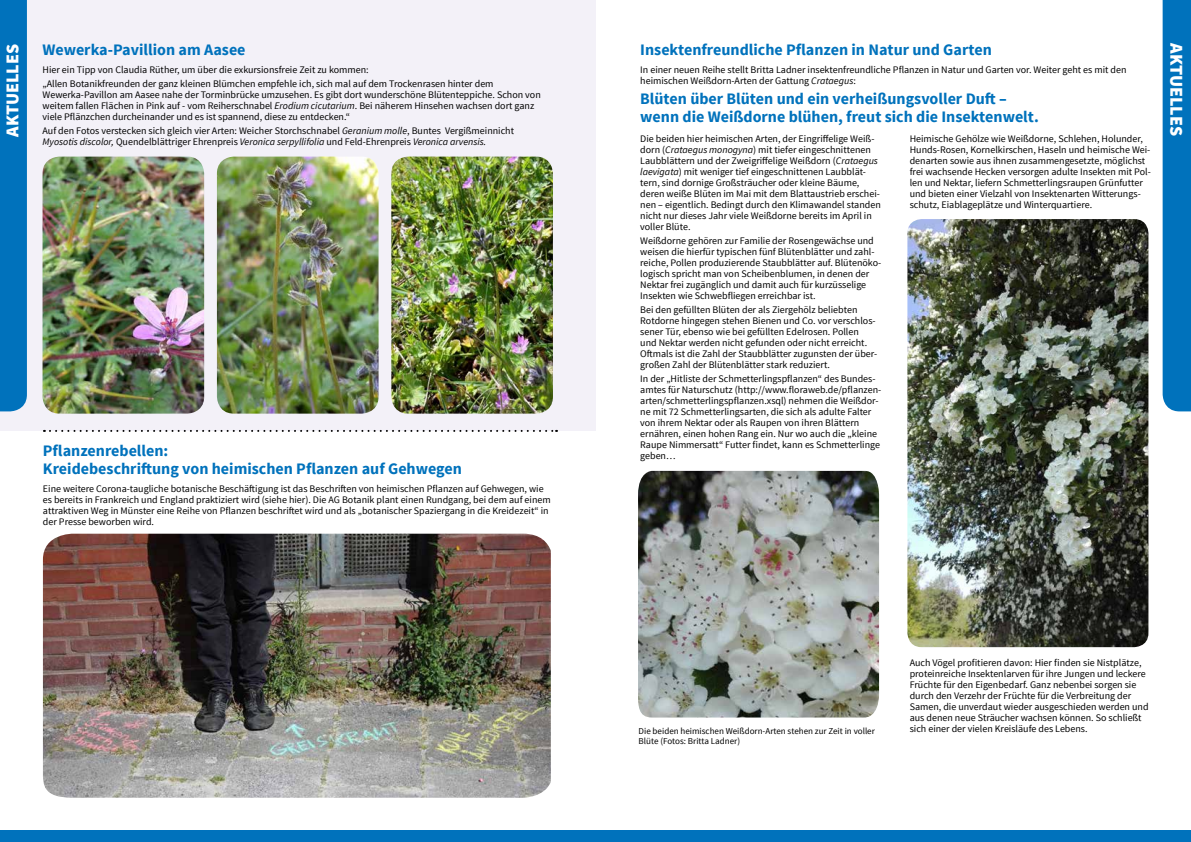
<style>
.page{position:relative;width:1191px;height:842px;background:#fff}
.page>*{position:absolute;margin:0;border:0;box-sizing:border-box;transform-origin:0 0}
.t1{font:900 18px "Source Sans Pro";color:#fff}
.t2{font:700 16px/18px "Source Sans Pro";color:#0072bc}
.t3{font:10px/11px "Source Sans Pro";color:#000}
.t4{font:9px/10px "Source Sans Pro";color:#000}
.s1{font-style:italic}
</style>
<div class="page">
<div style="left:0;top:0;width:595px;height:431px;background:#f3f1f8"></div>
<div style="left:0;top:0;width:27px;height:411px;background:#0072bc"></div>
<div style="left:0;top:831px;width:1191px;height:11px;background:#0072bc"></div>
<div style="left:1162px;top:0;width:29px;height:411px;background:#0072bc"></div>
<img style="left:907px;top:219px;width:241px;height:428px">
<img style="left:638px;top:471px;width:241px;height:246px">
<svg style="left:44px;top:430px;width:513px;height:2px"></svg>
<img style="left:43px;top:534px;width:508px;height:264px">
<img style="left:43px;top:157px;width:161px;height:257px">
<img style="left:217px;top:157px;width:161px;height:257px">
<img style="left:391px;top:157px;width:162px;height:257px">
<h1 class="t1" style="left:4px;top:136px;width:93px;rotate:-90deg">AKTUELLES</h1>
<h1 class="t1" style="left:1px;top:137px;width:93px;rotate:-90deg">AKTUELLES</h1>
<h2 class="t2" style="left:43px;top:41px;width:204px">Wewerka-Pavillion am Aasee</h2>
<p class="t3" style="left:43px;top:62px;width:452px;line-height:14px">Hier ein Tipp von Claudia Rüther, um über die exkursionsfreie Zeit zu kommen:<br>„Allen Botanikfreunden der ganz kleinen Blümchen empfehle ich, sich mal auf dem Trockenrasen hinter dem</p>
<p class="t3" style="left:43px;top:89px;width:500px">Wewerka-Pavillon am Aasee nahe der Torminbrücke umzusehen. Es gibt dort wunderschöne Blütenteppiche. Schon von weitem fallen Flächen in Pink auf - vom Reiherschnabel <span class="s1">Erodium cicutarium</span>. Bei näherem Hinsehen wachsen dort ganz viele Pflänzchen durcheinander und es ist spannend, diese zu entdecken.“</p>
<p class="t3" style="left:43px;top:125px;width:473px">Auf den Fotos verstecken sich gleich vier Arten: Weicher Storchschnabel <span class="s1">Geranium molle</span>, Buntes Vergißmeinnicht<br><span class="s1">Myosotis discolor,</span> Quendelblättriger Ehrenpreis <span class="s1">Veronica serpyllifolia</span> und Feld-Ehrenpreis <span class="s1">Veronica arvensis.</span></p>
<h2 class="t2" style="left:43px;top:443px;width:420px">Pflanzenrebellen:<br>Kreidebeschriftung von heimischen Pflanzen auf Gehwegen</h2>
<p class="t3" style="left:43px;top:484px;width:509px">Eine weitere Corona-taugliche botanische Beschäftigung ist das Beschriften von heimischen Pflanzen auf Gehwegen, wie es bereits in Frankreich und England praktiziert wird (siehe hier). Die AG Botanik plant einen Rundgang, bei dem auf einem attraktiven Weg in Münster eine Reihe von Pflanzen beschriftet wird und als „botanischer Spaziergang in die Kreidezeit“ in der Presse beworben wird.</p>
<h2 class="t2" style="left:640px;top:41px;width:353px">Insektenfreundliche Pflanzen in Natur und Garten</h2>
<p class="t3" style="left:640px;top:64px;width:488px">In einer neuen Reihe stellt Britta Ladner insektenfreundliche Pflanzen in Natur und Garten vor. Weiter geht es mit den heimischen Weißdorn-Arten der Gattung <span class="s1">Crataegus</span>:</p>
<h2 class="t2" style="left:640px;top:90px;width:400px">Blüten über Blüten und ein verheißungsvoller Duft – wenn die Weißdorne blühen, freut sich die Insektenwelt.</h2>
<p class="t3" style="left:640px;top:134px;width:242px">Die beiden hier heimischen Arten, der Eingriffelige Weiß&shy;dorn (<span class="s1">Crataegus monogyna</span>) mit tiefer eingeschnittenen Laubblättern und der Zweigriffelige Weißdorn (<span class="s1">Crataegus laevigata</span>) mit weniger tief eingeschnittenen Laubblät&shy;tern, sind dornige Großsträucher oder kleine Bäume, deren weiße Blüten im Mai mit dem Blattaustrieb erschei&shy;nen – eigentlich. Bedingt durch den Klimawandel standen nicht nur dieses Jahr viele Weißdorne bereits im April in voller Blüte.</p>
<p class="t3" style="left:640px;top:236px;width:242px">Weißdorne gehören zur Familie der Rosengewächse und weisen die hierfür typischen fünf Blütenblätter und zahl&shy;reiche, Pollen produzierende Staubblätter auf. Blütenöko&shy;logisch spricht man von Scheibenblumen, in denen der Nektar frei zugänglich und damit auch für kurzüsselige Insekten wie Schwebfliegen erreichbar ist.</p>
<p class="t3" style="left:640px;top:305px;width:238px">Bei den gefüllten Blüten der als Ziergehölz beliebten Rotdorne hingegen stehen Bienen und Co. vor verschlos&shy;sener Tür, ebenso wie bei gefüllten Edelrosen. Pollen und Nektar werden nicht gefunden oder nicht erreicht.<br>Oftmals ist die Zahl der Staubblätter zugunsten der über&shy;großen Zahl der Blütenblätter stark reduziert.</p>
<p class="t3" style="left:640px;top:374px;width:242px">In der „Hitliste der Schmetterlingspflanzen“ des Bundes&shy;amtes für Naturschutz (http://www.floraweb.de/pflanzen&shy;arten/schmetterlingspflanzen.xsql) nehmen die Weißdor&shy;ne mit 72 Schmetterlingsarten, die sich als adulte Falter von ihrem Nektar oder als Raupen von ihren Blättern ernähren, einen hohen Rang ein. Nur wo auch die „kleine Raupe Nimmersatt“ Futter findet, kann es Schmetterlinge geben…</p>
<p class="t3" style="left:909px;top:134px;width:242px">Heimische Gehölze wie Weißdorne, Schlehen, Holunder, Hunds-Rosen, Kornelkirschen, Haseln und heimische Wei&shy;denarten sowie aus ihnen zusammengesetzte, möglichst frei wachsende Hecken versorgen adulte Insekten mit Pol&shy;len und Nektar, liefern Schmetterlingsraupen Grünfutter und bieten einer Vielzahl von Insektenarten Witterungs&shy;schutz, Eiablageplätze und Winterquartiere.</p>
<h1 class="t1" style="left:1188px;top:43px;width:93px;rotate:90deg">AKTUELLES</h1>
<p class="t4" style="left:638px;top:726px;width:238px">Die beiden heimischen Weißdorn-Arten stehen zur Zeit in voller<br>Blüte (Fotos: Britta Ladner)</p>
<p class="t3" style="left:909px;top:658px;width:240px">Auch Vögel profitieren davon: Hier finden sie Nistplätze, proteinreiche Insektenlarven für ihre Jungen und leckere Früchte für den Eigenbedarf. Ganz nebenbei sorgen sie durch den Verzehr der Früchte für die Verbreitung der Samen, die unverdaut wieder ausgeschieden werden und aus denen neue Sträucher wachsen können. So schließt sich einer der vielen Kreisläufe des Lebens.</p>
</div>
